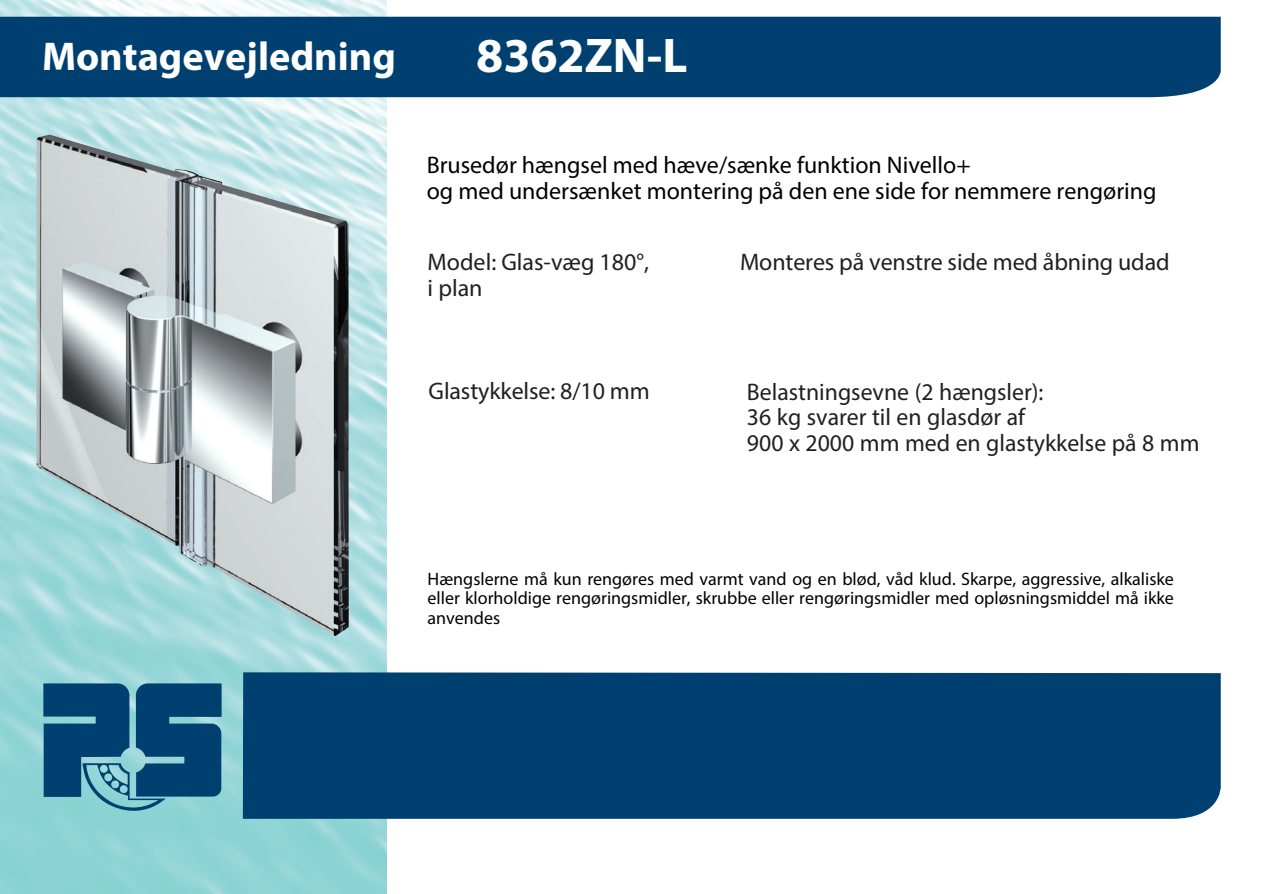
<style>
.page{position:relative;width:1263px;height:894px;background:#fff}
.page>*{position:absolute;margin:0;border:0;box-sizing:border-box;transform-origin:0 0}
.t1{font:700 48.9px "Myriad Pro";color:#fff}
.t2{font:700 40.2px "Myriad Pro";color:#fff}
.t3{font:24px/25.5px "Myriad Pro";color:#231f20}
.t4{font:24px/25.5px "Myriad Pro";color:#000}
.t5{font:18px/19.5px "Myriad Pro";color:#000;text-align:justify}
</style>
<div class="page">
<img style="left:0;top:0;width:387px;height:893px">
<div style="left:0;top:17px;width:1220px;height:80px;background:#004071"></div>
<svg style="left:43px;top:683px;width:179px;height:127px;background:#25658a"></svg>
<div style="left:243px;top:672px;width:977px;height:146px;background:#004071"></div>
<img style="left:36px;top:134px;width:313px;height:502px">
<h2 class="t2" style="left:42px;top:30px;width:355px">Montagevejledning</h2>
<h1 class="t1" style="left:476px;top:23px;width:213px">8362ZN-L</h1>
<h3 class="t4" style="left:427px;top:152px;width:731px">Brusedør hængsel med hæve/sænke funktion Nivello+<br>og med undersænket montering på den ene side for nemmere rengøring</h3>
<h3 class="t3" style="left:428px;top:249px;width:223px">Model: Glas-væg 180°, i plan</h3>
<h3 class="t3" style="left:429px;top:377px;width:223px">Glastykkelse: 8/10 mm</h3>
<h3 class="t3" style="left:740px;top:249px;width:431px">Monteres på venstre side med åbning udad</h3>
<h3 class="t3" style="left:747px;top:378px;width:454px">Belastningsevne (2 hængsler):<br>36 kg svarer til en glasdør af<br>900 x 2000 mm med en glastykkelse på 8 mm</h3>
<p class="t5" style="left:428px;top:568px;width:748px">Hængslerne må kun rengøres med varmt vand og en blød, våd klud. Skarpe, aggressive, alkaliske eller klorholdige rengøringsmidler, skrubbe eller rengøringsmidler med opløsningsmiddel må ikke anvendes</p>
</div>
